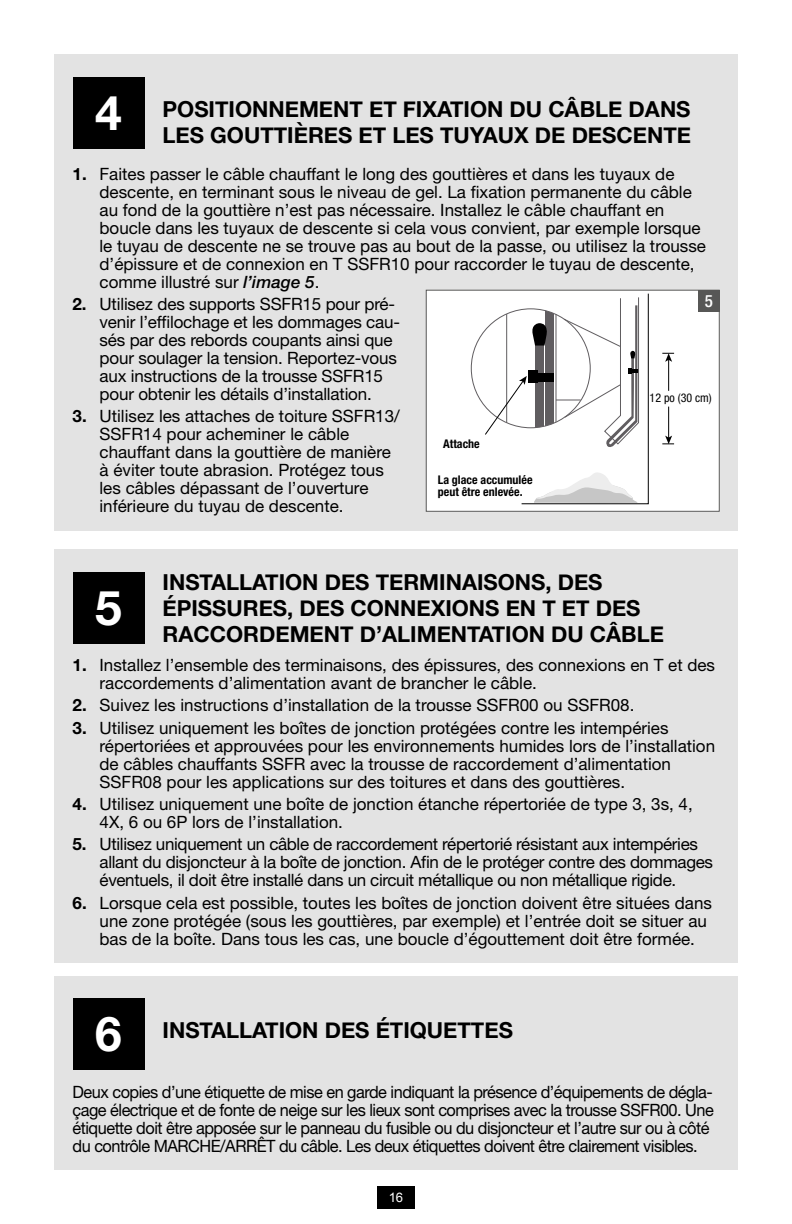
<style>
.page{position:relative;width:792px;height:1224px;background:#fff}
.page>*{position:absolute;margin:0;border:0;box-sizing:border-box;transform-origin:0 0}
.t1{font:700 48px "Helvetica Neue LT Std";color:#fff}
.t2{font:700 22px/26px "Helvetica Neue";color:#000}
.t3{font:17px/18px "Helvetica Neue LT Std";color:#000}
.t4{font:17px/18px "Helvetica Neue LT Std";letter-spacing:-.03em;color:#000;scale:.96 1}
.t5{font:17px/18px "Helvetica Neue LT Std";letter-spacing:-.02em;color:#000}
.t6{font:500 condensed 17px "Helvetica Neue LT Std";color:#fff}
.t7{font:13.2px "Arial";color:#fff}
.t8{font:700 condensed 12px/12px "Helvetica Neue LT Std";color:#000}
.t9{font:condensed 12px "Helvetica Neue LT Std";color:#000}
.s1{font-family:"Helvetica Neue LT Std";font-size:48px;color:#fff}
.s2{font-weight:700}
.s3{font-weight:500;font-style:italic}
</style>
<div class="page">
<div style="left:377px;top:1186px;width:38px;height:22px;background:#000"></div>
<div style="left:54px;top:976px;width:684px;height:194px;background:#e3e3e3"></div>
<div style="left:54px;top:549px;width:684px;height:414px;background:#e3e3e3"></div>
<div style="left:54px;top:54px;width:684px;height:476px;background:#e3e3e3"></div>
<div style="left:428px;top:292px;width:290px;height:218px;background:#fff"></div>
<hr style="left:668px;top:359px;width:1px;height:32px;background:#000">
<svg style="left:662px;top:353px;width:12px;height:9px"></svg>
<hr style="left:668px;top:407px;width:1px;height:31px;background:#000">
<svg style="left:662px;top:436px;width:12px;height:8px"></svg>
<svg style="left:484px;top:293px;width:165px;height:212px"></svg>
<div style="left:426px;top:290px;width:294px;height:222px;border:1px solid #575756"></div>
<div style="left:698px;top:290px;width:22px;height:22px;background:#575756"></div>
<div style="left:73px;top:998px;width:72px;height:72px;background:#000"></div>
<div style="left:73px;top:572px;width:72px;height:72px;background:#000"></div>
<div style="left:73px;top:77px;width:72px;height:72px;background:#000"></div>
<p class="t2" style="left:95px;top:97px;width:597px;text-align:right"><span class="s1">4</span> POSITIONNEMENT ET FIXATION DU CÂBLE DANS<br>LES GOUTTIÈRES ET LES TUYAUX DE DESCENTE</p>
<p class="t3" style="left:100px;top:165px;width:608px;text-indent:-27px"><span class="s2">1.</span> Faites passer le câble chauffant le long des gouttières et dans les tuyaux de descente, en terminant sous le niveau de gel. La fixation permanente du câble au fond de la gouttière n’est pas nécessaire. Installez le câble chauffant en boucle dans les tuyaux de descente si cela vous convient, par exemple lorsque le tuyau de descente ne se trouve pas au bout de la passe, ou utilisez la trousse d’épissure et de connexion en T SSFR10 pour raccorder le tuyau de descente, comme illustré sur <span class="s3">l’image 5</span>.</p>
<p class="t3" style="left:100px;top:295px;width:302px;text-indent:-27px"><span class="s2">2.</span> Utilisez des supports SSFR15 pour pré&shy;venir l’effilochage et les dommages cau&shy;sés par des rebords coupants ainsi que pour soulager la tension. Reportez-vous aux instructions de la trousse SSFR15 pour obtenir les détails d’installation.</p>
<p class="t3" style="left:100px;top:407px;width:302px;text-indent:-27px"><span class="s2">3.</span> Utilisez les attaches de toiture SSFR13/ SSFR14 pour acheminer le câble chauffant dans la gouttière de manière à éviter toute abrasion. Protégez tous les câbles dépassant de l’ouverture inférieure du tuyau de descente.</p>
<p class="t6" style="left:705px;top:291px;width:10px">5</p>
<p class="t9" style="left:650px;top:391px;width:64px">12 po (30 cm)</p>
<p class="t8" style="left:443px;top:437px;width:38px">Attache</p>
<p class="t8" style="left:438px;top:474px;width:96px">La glace accumulée peut être enlevée.</p>
<h1 class="t1" style="left:95px;top:578px;width:28px">5</h1>
<p class="t2" style="left:163px;top:570px;width:503px">INSTALLATION DES TERMINAISONS, DES<br>ÉPISSURES, DES CONNEXIONS EN T ET DES<br>RACCORDEMENT D’ALIMENTATION DU CÂBLE</p>
<p class="t3" style="left:100px;top:656px;width:617px;text-indent:-27px"><span class="s2">1.</span> Installez l’ensemble des terminaisons, des épissures, des connexions en T et des raccordements d’alimentation avant de brancher le câble.</p>
<p class="t3" style="left:73px;top:696px;width:563px"><span class="s2">2.</span> Suivez les instructions d’installation de la trousse SSFR00 ou SSFR08.</p>
<p class="t3" style="left:100px;top:719px;width:617px;text-indent:-27px"><span class="s2">3.</span> Utilisez uniquement les boîtes de jonction protégées contre les intempéries répertoriées et approuvées pour les environnements humides lors de l’installation de câbles chauffants SSFR avec la trousse de raccordement d’alimentation SSFR08 pour les applications sur des toitures et dans des gouttières.</p>
<p class="t3" style="left:100px;top:795px;width:595px;text-indent:-27px"><span class="s2">4.</span> Utilisez uniquement une boîte de jonction étanche répertoriée de type 3, 3s, 4,<br>4X, 6 ou 6P lors de l’installation.</p>
<p class="t5" style="left:100px;top:835px;width:615px;text-indent:-27px"><span class="s2">5.</span> Utilisez uniquement un câble de raccordement répertorié résistant aux intempéries allant du disjoncteur à la boîte de jonction. Afin de le protéger contre des dommages éventuels, il doit être installé dans un circuit métallique ou non métallique rigide.</p>
<p class="t3" style="left:100px;top:893px;width:614px;text-indent:-27px"><span class="s2">6.</span> Lorsque cela est possible, toutes les boîtes de jonction doivent être situées dans une zone protégée (sous les gouttières, par exemple) et l’entrée doit se situer au bas de la boîte. Dans tous les cas, une boucle d’égouttement doit être formée.</p>
<p class="t2" style="left:95px;top:1018px;width:419px"><span class="s1">6</span> INSTALLATION DES ÉTIQUETTES</p>
<p class="t4" style="left:73px;top:1083px;width:670px">Deux copies d’une étiquette de mise en garde indiquant la présence d’équipements de dégla&shy;çage électrique et de fonte de neige sur les lieux sont comprises avec la trousse SSFR00. Une étiquette doit être apposée sur le panneau du fusible ou du disjoncteur et l’autre sur ou à côté du contrôle MARCHE/ARRÊT du câble. Les deux étiquettes doivent être clairement visibles.</p>
<p class="t7" style="left:389px;top:1189px;width:16px">16</p>
</div>
